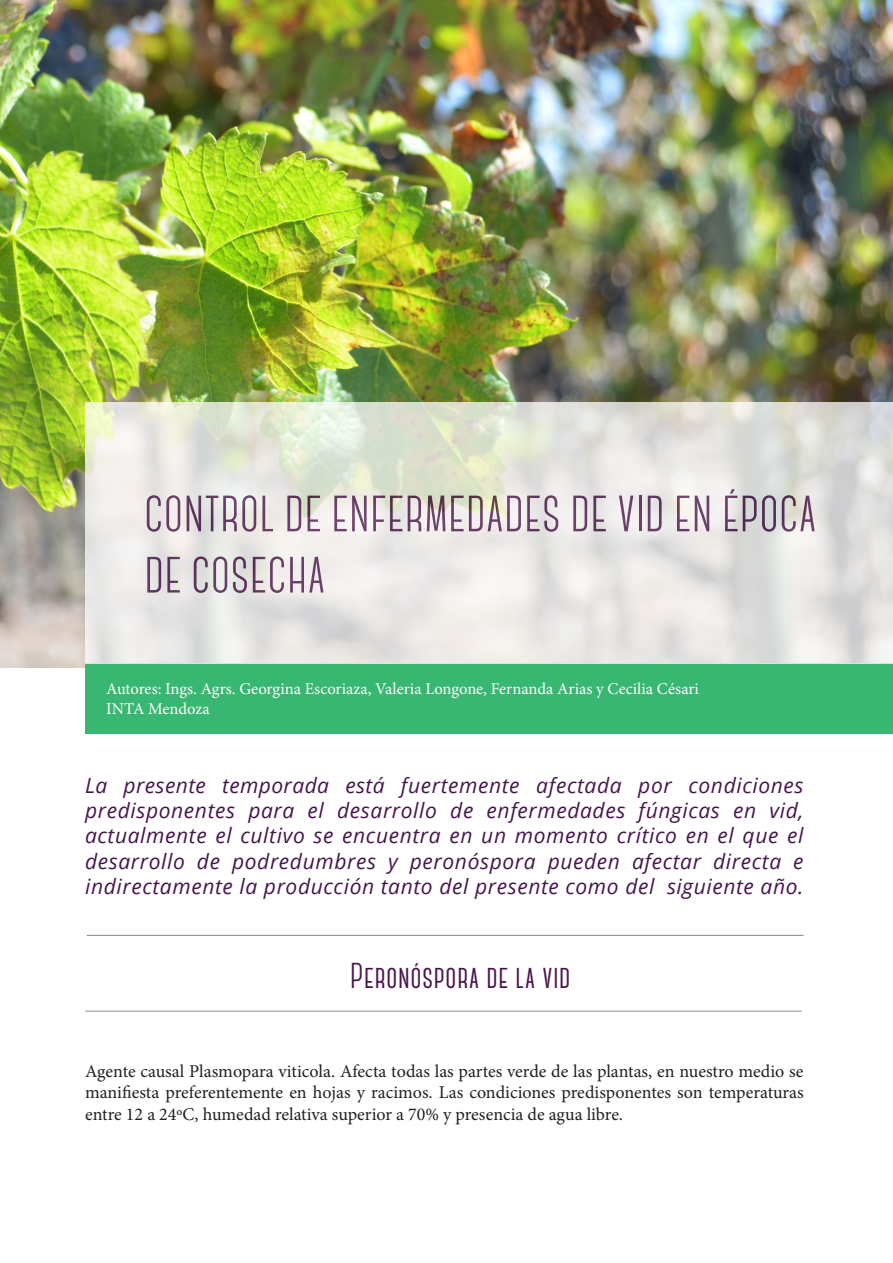
<style>
.page{position:relative;width:893px;height:1263px;background:#fff}
.page>*{position:absolute;margin:0;border:0;box-sizing:border-box;transform-origin:0 0}
.t1{font:700 51px/61.2px "Canter";letter-spacing:.02em;color:#49164c}
.t2{font:700 36px "Canter";letter-spacing:.02em;color:#49164c}
.t3{font:italic 21px/25.2px "Open Sans";letter-spacing:.03em;color:#46174c;text-align:justify}
.t4{font:18px/21.6px "Minion Pro";color:#231f20;text-align:justify}
.t5{font:16.5px "Minion Pro";color:#fff}
</style>
<div class="page">
<img style="left:0;top:0;width:893px;height:668px">
<div style="left:85px;top:663px;width:808px;height:70px;background:#37b772"></div>
<svg style="left:85px;top:402px;width:808px;height:261px;background:#e6e5e0"></svg>
<hr style="left:85px;top:932px;width:719px;height:4px;background:#231f20;opacity:.5">
<hr style="left:84px;top:1008px;width:719px;height:4px;background:#231f20;opacity:.5">
<h1 class="t1" style="left:145px;top:484px;width:673px">CONTROL DE ENFERMEDADES DE VID EN ÉPOCA<br>DE COSECHA</h1>
<p class="t5" style="left:106px;top:678px;width:594px">Autores: Ings. Agrs. Georgina Escoriaza, Valeria Longone, Fernanda Arias y Cecilia Césari</p>
<p class="t5" style="left:106px;top:697px;width:105px">INTA Mendoza</p>
<p class="t3" style="left:85px;top:772px;width:720px">La presente temporada está fuertemente afectada por condiciones predisponentes para el desarrollo de enfermedades fúngicas en vid, actualmente el cultivo se encuentra en un momento crítico en el que el desarrollo de podredumbres y peronóspora pueden afectar directa e indirectamente la producción tanto del presente como del siguiente año.</p>
<p class="t2" style="left:350px;top:958px;width:222px">Peronóspora de la vid</p>
<p class="t4" style="left:85px;top:1060px;width:720px">Agente causal Plasmopara viticola. Afecta todas las partes verde de las plantas, en nuestro medio se manifiesta preferentemente en hojas y racimos. Las condiciones predisponentes son temperaturas entre 12 a 24ºC, humedad relativa superior a 70% y presencia de agua libre.</p>
</div>
